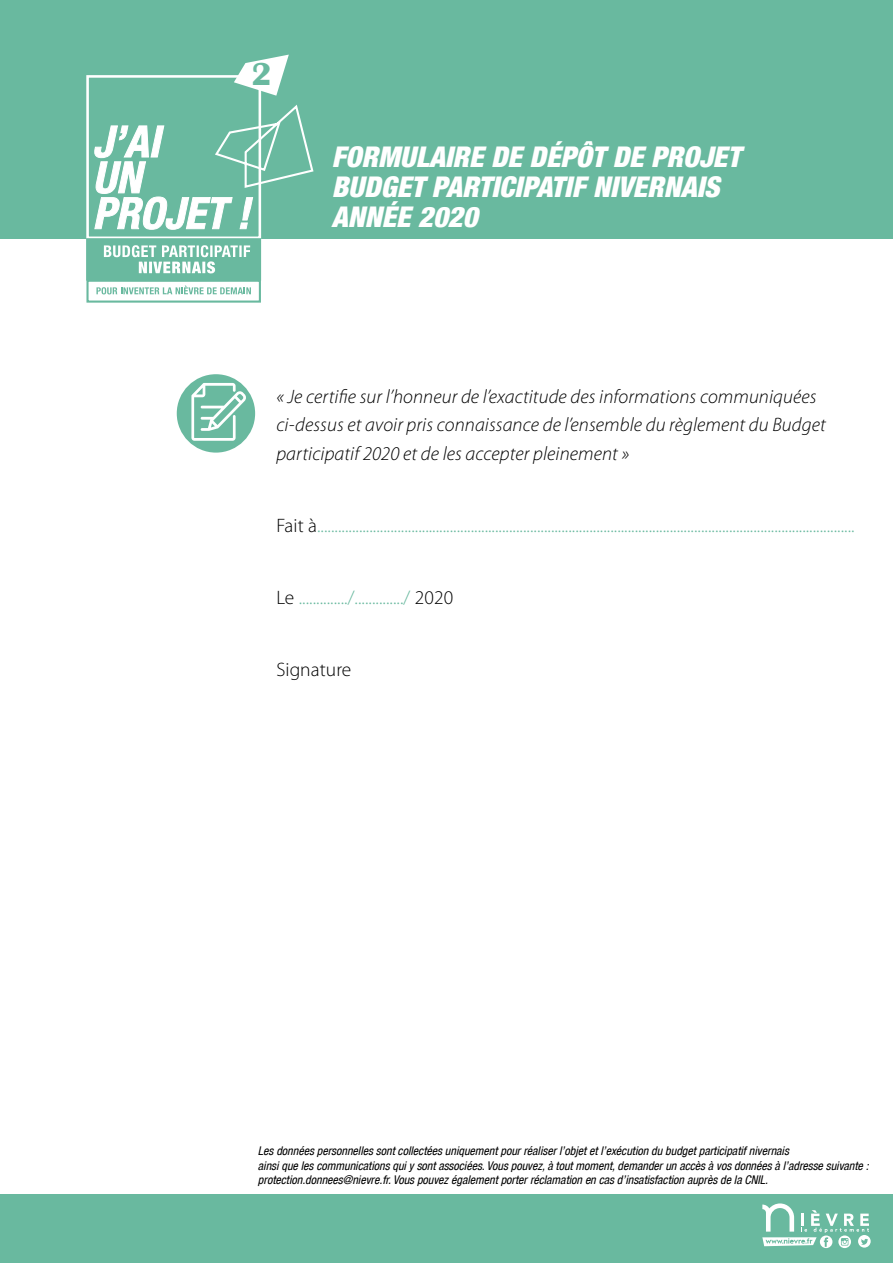
<style>
.page{position:relative;width:893px;height:1263px;background:#fff}
.page>*{position:absolute;margin:0;border:0;box-sizing:border-box;transform-origin:0 0}
.t1{font:700 33.15px "Britannic";color:#69b99f}
.t2{font:italic 900 condensed 28.5px/30px "Helvetica Neue LT";letter-spacing:.005em;color:#fff}
.t3{font:300 19.5px "Myriad Pro";letter-spacing:.005em;color:#69b99f}
.t4{font:italic 300 19.5px/28.5px "Myriad Pro";letter-spacing:.005em;color:#000}
.t5{font:300 19.5px "Myriad Pro";letter-spacing:.005em;color:#000}
.t6{font:italic condensed 12px/14.4px "Helvetica Neue LT";color:#000}
.s1{color:#000}
</style>
<div class="page">
<div style="left:0;top:0;width:893px;height:238px;background:#69b99f"></div>
<div style="left:86px;top:75px;width:175px;height:164px;border:3px solid #fff"></div>
<div style="left:86px;top:280px;width:175px;height:23px;border:2px solid #69b99f"></div>
<svg style="left:94px;top:103px;width:220px;height:127px"></svg>
<svg style="left:86px;top:238px;width:175px;height:56px"></svg>
<div style="left:0;top:1195px;width:893px;height:68px;background:#69b99f"></div>
<svg style="left:762px;top:1203px;width:109px;height:45px"></svg>
<div style="left:177px;top:374px;width:78px;height:79px;background:#69b99f;border-radius:50%"></div>
<svg style="left:191px;top:383px;width:55px;height:58px"></svg>
<svg style="left:234px;top:55px;width:55px;height:41px"></svg>
<h1 class="t1" style="left:252px;top:55px;width:22px">2</h1>
<h2 class="t2" style="left:332px;top:141px;width:410px">FORMULAIRE DE DÉPÔT DE PROJET<br>BUDGET PARTICIPATIF NIVERNAIS<br>ANNÉE 2020</h2>
<h3 class="t4" style="left:276px;top:382px;width:551px">« Je certifie sur l’honneur de l’exactitude des informations communiquées ci-dessus et avoir pris connaissance de l’ensemble du règlement du Budget participatif 2020 et de les accepter pleinement »</h3>
<h3 class="t3" style="left:276px;top:513px;width:580px"><span class="s1">Fait à</span>..........................................................................................................................................................</h3>
<h3 class="t3" style="left:276px;top:585px;width:178px"><span class="s1">Le</span> ............../............../ <span class="s1">2020</span></h3>
<h3 class="t5" style="left:276px;top:657px;width:77px">Signature</h3>
<p class="t6" style="left:258px;top:1143px;width:612px">Les données personnelles sont collectées uniquement pour réaliser l’objet et l’exécution du budget participatif nivernais<br>ainsi que les communications qui y sont associées. Vous pouvez, à tout moment, demander un accès à vos données à l’adresse suivante : protection.donnees@nievre.fr. Vous pouvez également porter réclamation en cas d’insatisfaction auprès de la CNIL.</p>
</div>
